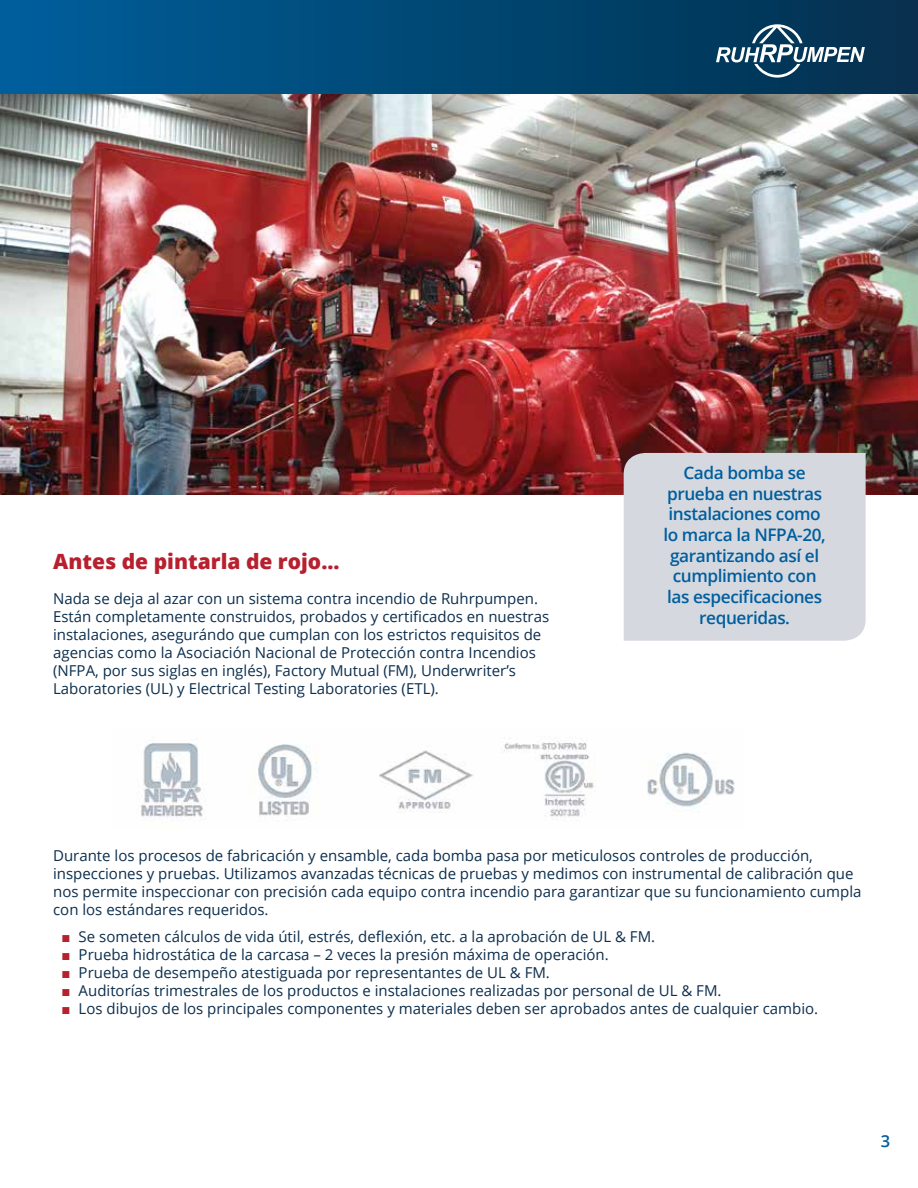
<style>
.page{position:relative;width:918px;height:1188px;background:#fff}
.page>*{position:absolute;margin:0;border:0;box-sizing:border-box;transform-origin:0 0}
.t1{font:800 21px "Open Sans";color:#b7202e}
.t2{font:600 17.25px/20.7px "Open Sans";letter-spacing:-.025em;color:#005e9e;text-align:center}
.t3{font:600 16.5px "Open Sans";color:#005e9e}
.t4{font:15px/18px "Open Sans";color:#0c2e4d}
.s1{font-family:"Arial";font-weight:900;color:#b7202e}
</style>
<div class="page">
<img style="left:0;top:94px;width:918px;height:401px">
<img style="left:141px;top:738px;width:594px;height:80px">
<div style="left:624px;top:453px;width:242px;height:188px;background:#d5d9df"></div>
<div style="left:0;top:0;width:918px;height:94px;background:linear-gradient(to right,#005f9b,#04304d)"></div>
<svg style="left:716px;top:24px;width:149px;height:54px"></svg>
<h1 class="t1" style="left:53px;top:546px;width:288px">Antes de pintarla de rojo...</h1>
<p class="t4" style="left:53px;top:589px;width:498px">Nada se deja al azar con un sistema contra incendio de Ruhrpumpen.<br>Están completamente construidos, probados y certificados en nuestras instalaciones, asegurándo que cumplan con los estrictos requisitos de agencias como la Asociación Nacional de Protección contra Incendios (NFPA, por sus siglas en inglés), Factory Mutual (FM), Underwriter’s Laboratories (UL) y Electrical Testing Laboratories (ETL).</p>
<p class="t2" style="left:663px;top:462px;width:164px">Cada bomba se prueba en nuestras instalaciones como lo marca la NFPA-20, garantizando así el cumplimiento con las especificaciones requeridas.</p>
<p class="t4" style="left:53px;top:847px;width:810px">Durante los procesos de fabricación y ensamble, cada bomba pasa por meticulosos controles de producción, inspecciones y pruebas. Utilizamos avanzadas técnicas de pruebas y medimos con instrumental de calibración que nos permite inspeccionar con precisión cada equipo contra incendio para garantizar que su funcionamiento cumpla con los estándares requeridos.</p>
<p class="t4" style="left:62px;top:927px;width:595px"><span class="s1">■</span> Se someten cálculos de vida útil, estrés, deflexión, etc. a la aprobación de UL &amp; FM.</p>
<p class="t4" style="left:62px;top:945px;width:549px"><span class="s1">■</span> Prueba hidrostática de la carcasa – 2 veces la presión máxima de operación.</p>
<p class="t4" style="left:62px;top:963px;width:490px"><span class="s1">■</span> Prueba de desempeño atestiguada por representantes de UL &amp; FM.</p>
<p class="t4" style="left:62px;top:981px;width:661px"><span class="s1">■</span> Auditorías trimestrales de los productos e instalaciones realizadas por personal de UL &amp; FM.</p>
<p class="t4" style="left:62px;top:999px;width:758px"><span class="s1">■</span> Los dibujos de los principales componentes y materiales deben ser aprobados antes de cualquier cambio.</p>
<p class="t3" style="left:881px;top:1130px;width:11px">3</p>
</div>
